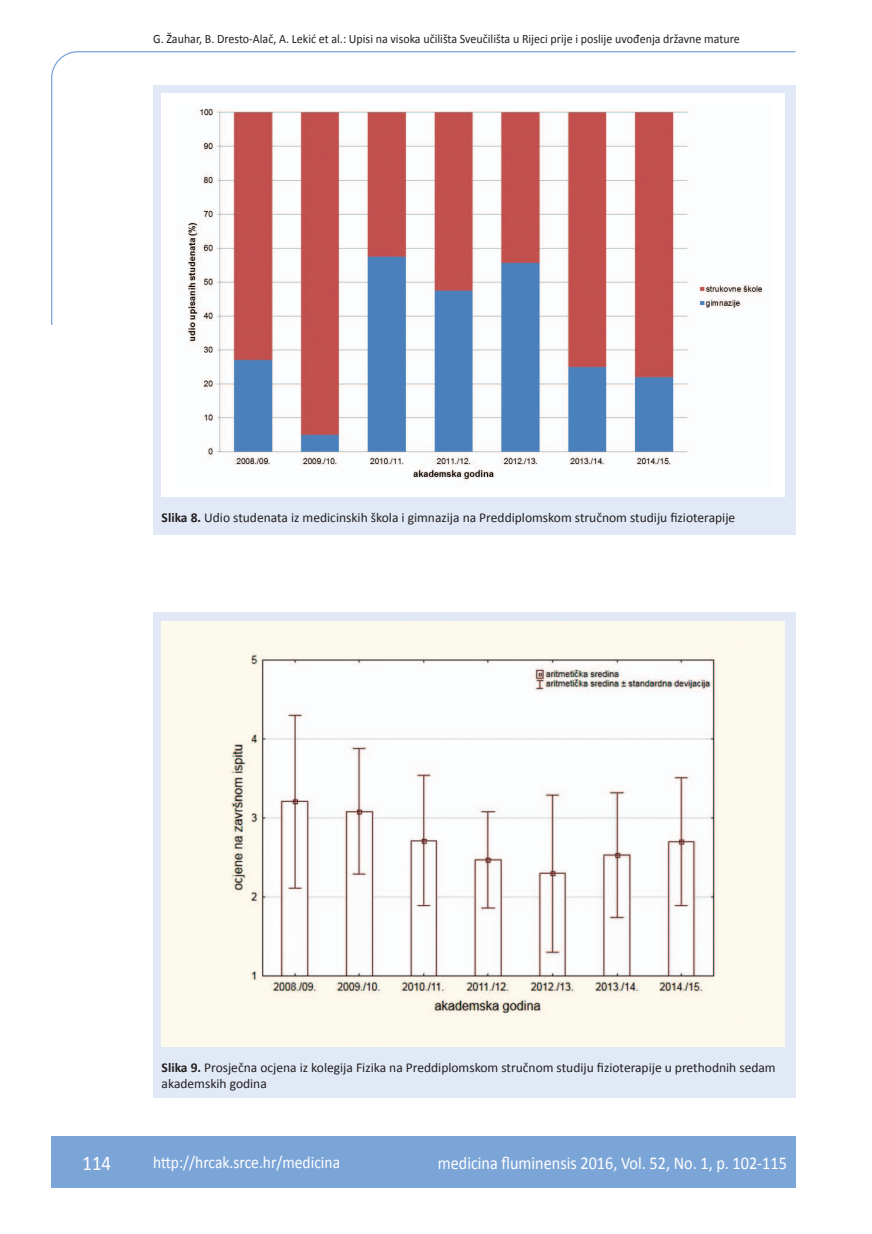
<style>
.page{position:relative;width:872px;height:1234px;background:#fff}
.page>*{position:absolute;margin:0;border:0;box-sizing:border-box;transform-origin:0 0}
.t1{font:21px "Calibri";color:#fff;scale:.9 1}
.t2{font:18px "Calibri";color:#fff;scale:.9 1}
.t3{font:17.25px "Calibri";color:#fff;scale:.9 1}
.t4{font:13.5px/16.5px "Calibri";color:#231f20}
.t5{font:12.75px "Calibri";color:#231f20;scale:.94 1}
.s1{font-weight:700}
</style>
<div class="page">
<svg style="left:51px;top:51px;width:745px;height:275px"></svg>
<div style="left:51px;top:1135px;width:744px;height:51px;background:#7ca5d7"></div>
<div style="left:153px;top:85px;width:642px;height:449px;background:#e1e9f6"></div>
<div style="left:162px;top:94px;width:622px;height:403px;background:#fff"></div>
<img style="left:188px;top:109px;width:575px;height:372px">
<div style="left:153px;top:612px;width:642px;height:485px;background:#e1e9f6"></div>
<img style="left:162px;top:621px;width:622px;height:425px">
<p class="t5" style="left:153px;top:30px;width:625px">G. Žauhar, B. Dresto-Alač, A. Lekić et al.: Upisi na visoka učilišta Sveučilišta u Rijeci prije i poslije uvođenja državne mature</p>
<p class="t4" style="left:162px;top:508px;width:575px"><span class="s1">Slika 8.</span> Udio studenata iz medicinskih škola i gimnazija na Preddiplomskom stručnom studiju fizioterapije</p>
<p class="t4" style="left:162px;top:1058px;width:615px"><span class="s1">Slika 9.</span> Prosječna ocjena iz kolegija Fizika na Preddiplomskom stručnom studiju fizioterapije u prethodnih sedam akademskih godina</p>
<h1 class="t1" style="left:82px;top:1149px;width:33px">114</h1>
<p class="t3" style="left:153px;top:1150px;width:209px">http://hrcak.srce.hr/medicina</p>
<h2 class="t2" style="left:438px;top:1151px;width:389px">medicina fluminensis 2016, Vol. 52, No. 1, p. 102-115</h2>
</div>
